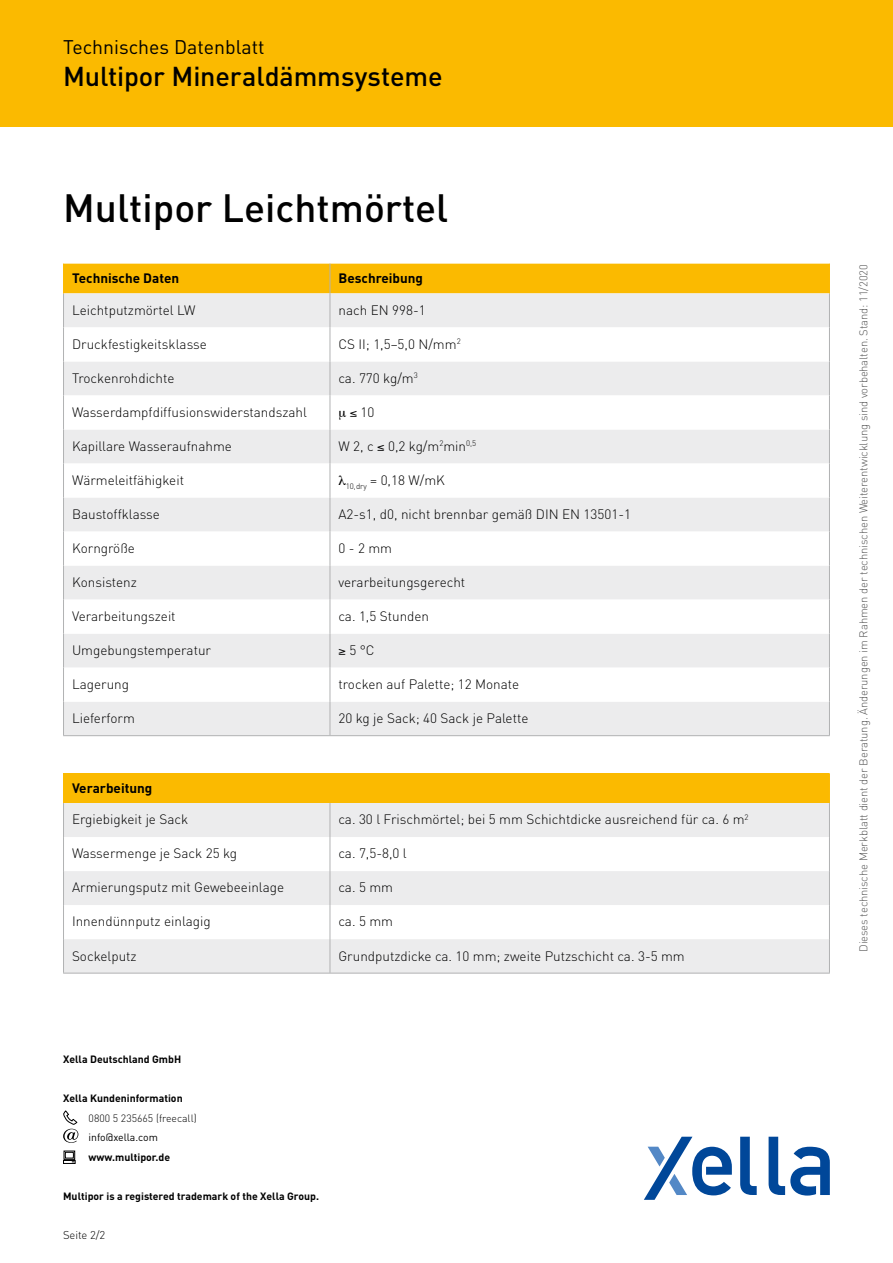
<style>
.page{position:relative;width:893px;height:1263px;background:#fff}
.page>*{position:absolute;margin:0;border:0;box-sizing:border-box;transform-origin:0 0}
.t1{font:500 39px "DIN";color:#000}
.t2{font:500 27px "DIN";letter-spacing:-.005em;color:#000}
.t3{font:19.5px "DIN";color:#000}
.t4{font:300 13.5px "DIN";color:#000}
.t5{font:700 13.5px "DIN";color:#000}
.t6{font:300 11.25px "DIN";letter-spacing:-.01em;color:#565656}
.t7{font:300 11.25px "DIN";letter-spacing:-.01em;color:#000}
.t8{font:700 10.5px "DIN";color:#000}
.t9{font:300 10.5px "DIN";color:#000}
.t10{font:10.5px "DIN";color:#000}
</style>
<div class="page">
<div style="left:0;top:0;width:893px;height:126px;background:#fbba00"></div>
<svg style="left:644px;top:1137px;width:88px;height:63px"></svg>
<svg style="left:740px;top:1137px;width:17px;height:58px"></svg>
<svg style="left:769px;top:1137px;width:61px;height:58px"></svg>
<svg style="left:63px;top:1110px;width:15px;height:33px"></svg>
<div style="left:63px;top:1160px;width:13px;height:4px;border:1px solid #000"></div>
<div style="left:64px;top:1151px;width:11px;height:9px;border:1px solid #000"></div>
<svg style="left:64px;top:1152px;width:11px;height:10px"></svg>
<div style="left:64px;top:293px;width:765px;height:442px;background:#ececed"></div>
<svg style="left:64px;top:327px;width:765px;height:375px"></svg>
<hr style="left:330px;top:293px;width:1px;height:34px;background:#b1b2b3">
<hr style="left:829px;top:293px;width:1px;height:34px;background:#b1b2b3">
<hr style="left:330px;top:327px;width:1px;height:34px;background:#b1b2b3">
<hr style="left:829px;top:327px;width:1px;height:34px;background:#b1b2b3">
<hr style="left:330px;top:361px;width:1px;height:34px;background:#b1b2b3">
<hr style="left:829px;top:361px;width:1px;height:34px;background:#b1b2b3">
<hr style="left:330px;top:395px;width:1px;height:34px;background:#b1b2b3">
<hr style="left:829px;top:395px;width:1px;height:34px;background:#b1b2b3">
<hr style="left:330px;top:429px;width:1px;height:34px;background:#b1b2b3">
<hr style="left:829px;top:429px;width:1px;height:34px;background:#b1b2b3">
<hr style="left:330px;top:463px;width:1px;height:34px;background:#b1b2b3">
<hr style="left:829px;top:463px;width:1px;height:34px;background:#b1b2b3">
<hr style="left:330px;top:497px;width:1px;height:34px;background:#b1b2b3">
<hr style="left:829px;top:497px;width:1px;height:34px;background:#b1b2b3">
<hr style="left:330px;top:531px;width:1px;height:35px;background:#b1b2b3">
<hr style="left:829px;top:531px;width:1px;height:35px;background:#b1b2b3">
<hr style="left:330px;top:566px;width:1px;height:34px;background:#b1b2b3">
<hr style="left:829px;top:566px;width:1px;height:34px;background:#b1b2b3">
<hr style="left:330px;top:600px;width:1px;height:34px;background:#b1b2b3">
<hr style="left:829px;top:600px;width:1px;height:34px;background:#b1b2b3">
<hr style="left:330px;top:634px;width:1px;height:34px;background:#b1b2b3">
<hr style="left:829px;top:634px;width:1px;height:34px;background:#b1b2b3">
<hr style="left:330px;top:668px;width:1px;height:34px;background:#b1b2b3">
<hr style="left:829px;top:668px;width:1px;height:34px;background:#b1b2b3">
<hr style="left:330px;top:702px;width:1px;height:33px;background:#b1b2b3">
<hr style="left:829px;top:702px;width:1px;height:33px;background:#b1b2b3">
<hr style="left:63px;top:293px;width:1px;height:34px;background:#b1b2b3">
<hr style="left:63px;top:327px;width:1px;height:34px;background:#b1b2b3">
<hr style="left:63px;top:361px;width:1px;height:34px;background:#b1b2b3">
<hr style="left:63px;top:395px;width:1px;height:34px;background:#b1b2b3">
<hr style="left:63px;top:429px;width:1px;height:34px;background:#b1b2b3">
<hr style="left:63px;top:463px;width:1px;height:34px;background:#b1b2b3">
<hr style="left:63px;top:497px;width:1px;height:34px;background:#b1b2b3">
<hr style="left:63px;top:531px;width:1px;height:35px;background:#b1b2b3">
<hr style="left:63px;top:566px;width:1px;height:34px;background:#b1b2b3">
<hr style="left:63px;top:600px;width:1px;height:34px;background:#b1b2b3">
<hr style="left:63px;top:634px;width:1px;height:34px;background:#b1b2b3">
<hr style="left:63px;top:668px;width:1px;height:34px;background:#b1b2b3">
<hr style="left:63px;top:702px;width:1px;height:33px;background:#b1b2b3">
<hr style="left:63px;top:735px;width:267px;height:1px;background:#b1b2b3">
<hr style="left:330px;top:735px;width:500px;height:1px;background:#b1b2b3">
<div style="left:63px;top:264px;width:767px;height:29px;background:#fbba00"></div>
<div style="left:64px;top:773px;width:765px;height:30px;background:#fbba00"></div>
<div style="left:64px;top:803px;width:765px;height:170px;background:#ececed"></div>
<svg style="left:64px;top:837px;width:765px;height:102px"></svg>
<hr style="left:330px;top:803px;width:1px;height:34px;background:#b1b2b3">
<hr style="left:829px;top:803px;width:1px;height:34px;background:#b1b2b3">
<hr style="left:330px;top:837px;width:1px;height:34px;background:#b1b2b3">
<hr style="left:829px;top:837px;width:1px;height:34px;background:#b1b2b3">
<hr style="left:330px;top:871px;width:1px;height:34px;background:#b1b2b3">
<hr style="left:829px;top:871px;width:1px;height:34px;background:#b1b2b3">
<hr style="left:330px;top:905px;width:1px;height:34px;background:#b1b2b3">
<hr style="left:829px;top:905px;width:1px;height:34px;background:#b1b2b3">
<hr style="left:330px;top:939px;width:1px;height:34px;background:#b1b2b3">
<hr style="left:829px;top:939px;width:1px;height:34px;background:#b1b2b3">
<hr style="left:63px;top:803px;width:1px;height:34px;background:#b1b2b3">
<hr style="left:63px;top:837px;width:1px;height:34px;background:#b1b2b3">
<hr style="left:63px;top:871px;width:1px;height:34px;background:#b1b2b3">
<hr style="left:63px;top:905px;width:1px;height:34px;background:#b1b2b3">
<hr style="left:63px;top:939px;width:1px;height:34px;background:#b1b2b3">
<hr style="left:63px;top:773px;width:1px;height:30px;background:#fbba00">
<hr style="left:829px;top:773px;width:1px;height:30px;background:#fbba00">
<hr style="left:63px;top:973px;width:267px;height:1px;background:#b1b2b3">
<hr style="left:330px;top:973px;width:500px;height:1px;background:#b1b2b3">
<svg style="left:339px;top:411px;width:7px;height:9px"></svg>
<svg style="left:339px;top:475px;width:7px;height:10px"></svg>
<h3 class="t3" style="left:63px;top:35px;width:203px">Technisches Datenblatt</h3>
<h2 class="t2" style="left:63px;top:59px;width:381px">Multipor Mineraldämmsysteme</h2>
<h1 class="t1" style="left:63px;top:183px;width:387px">Multipor Leichtmörtel</h1>
<p class="t5" style="left:72px;top:270px;width:109px">Technische Daten</p>
<p class="t5" style="left:338px;top:270px;width:86px">Beschreibung</p>
<p class="t4" style="left:72px;top:302px;width:125px">Leichtputzmörtel LW</p>
<p class="t4" style="left:338px;top:302px;width:89px">nach EN 998-1</p>
<p class="t4" style="left:72px;top:336px;width:136px">Druckfestigkeitsklasse</p>
<p class="t4" style="left:338px;top:336px;width:124px">CS II; 1,5–5,0 N/mm<sup>2</sup></p>
<p class="t4" style="left:72px;top:370px;width:104px">Trockenrohdichte</p>
<p class="t4" style="left:338px;top:370px;width:81px">ca. 770 kg/m<sup>3</sup></p>
<p class="t4" style="left:72px;top:404px;width:236px">Wasserdampfdiffusionswiderstandszahl</p>
<p class="t4" style="left:350px;top:404px;width:26px">≤ 10</p>
<p class="t4" style="left:72px;top:438px;width:161px">Kapillare Wasseraufnahme</p>
<p class="t4" style="left:338px;top:438px;width:139px">W 2, c ≤ 0,2 kg/m<sup>2</sup>min<sup>0,5</sup></p>
<p class="t4" style="left:72px;top:472px;width:114px">Wärmeleitfähigkeit</p>
<p class="t4" style="left:346px;top:472px;width:101px"><sub>10,dry</sub> = 0,18 W/mK</p>
<p class="t4" style="left:72px;top:506px;width:89px">Baustoffklasse</p>
<p class="t4" style="left:338px;top:506px;width:294px">A2-s1, d0, nicht brennbar gemäß DIN EN 13501-1</p>
<p class="t4" style="left:72px;top:540px;width:64px">Korngröße</p>
<p class="t4" style="left:338px;top:540px;width:55px">0 - 2 mm</p>
<p class="t4" style="left:72px;top:574px;width:66px">Konsistenz</p>
<p class="t4" style="left:338px;top:574px;width:128px">verarbeitungsgerecht</p>
<p class="t4" style="left:72px;top:608px;width:105px">Verarbeitungszeit</p>
<p class="t4" style="left:338px;top:608px;width:92px">ca. 1,5 Stunden</p>
<p class="t4" style="left:72px;top:642px;width:141px">Umgebungstemperatur</p>
<p class="t4" style="left:338px;top:642px;width:38px">≥ 5 °C</p>
<p class="t4" style="left:72px;top:676px;width:59px">Lagerung</p>
<p class="t4" style="left:338px;top:676px;width:182px">trocken auf Palette; 12 Monate</p>
<p class="t4" style="left:72px;top:710px;width:64px">Lieferform</p>
<p class="t4" style="left:338px;top:710px;width:191px">20 kg je Sack; 40 Sack je Palette</p>
<p class="t5" style="left:72px;top:779px;width:82px">Verarbeitung</p>
<p class="t4" style="left:72px;top:811px;width:118px">Ergiebigkeit je Sack</p>
<p class="t4" style="left:338px;top:811px;width:412px">ca. 30 l Frischmörtel; bei 5 mm Schichtdicke ausreichend für ca. 6 m<sup>2</sup></p>
<p class="t4" style="left:72px;top:845px;width:167px">Wassermenge je Sack 25 kg</p>
<p class="t4" style="left:338px;top:845px;width:70px">ca. 7,5-8,0 l</p>
<p class="t4" style="left:72px;top:879px;width:214px">Armierungsputz mit Gewebeeinlage</p>
<p class="t4" style="left:338px;top:879px;width:56px">ca. 5 mm</p>
<p class="t4" style="left:72px;top:913px;width:140px">Innendünnputz einlagig</p>
<p class="t4" style="left:338px;top:913px;width:56px">ca. 5 mm</p>
<p class="t4" style="left:72px;top:947px;width:66px">Sockelputz</p>
<p class="t4" style="left:338px;top:947px;width:348px">Grundputzdicke ca. 10 mm; zweite Putzschicht ca. 3-5 mm</p>
<p class="t8" style="left:63px;top:1053px;width:120px">Xella Deutschland GmbH</p>
<p class="t8" style="left:63px;top:1092px;width:121px">Xella Kundeninformation</p>
<p class="t9" style="left:89px;top:1111px;width:110px">0800 5 235665 (freecall)</p>
<p class="t10" style="left:89px;top:1131px;width:71px">info@xella.com</p>
<p class="t8" style="left:89px;top:1150px;width:83px">www.multipor.de</p>
<p class="t8" style="left:63px;top:1189px;width:257px">Multipor is a registered trademark of the Xella Group.</p>
<p class="t7" style="left:63px;top:1228px;width:44px">Seite 2/2</p>
<p class="t6" style="left:856px;top:952px;width:689px;rotate:-90deg">Dieses technische Merkblatt dient der Beratung. Änderungen im Rahmen der technischen Weiterentwicklung sind vorbehalten. Stand: 11/2020</p>
</div>
